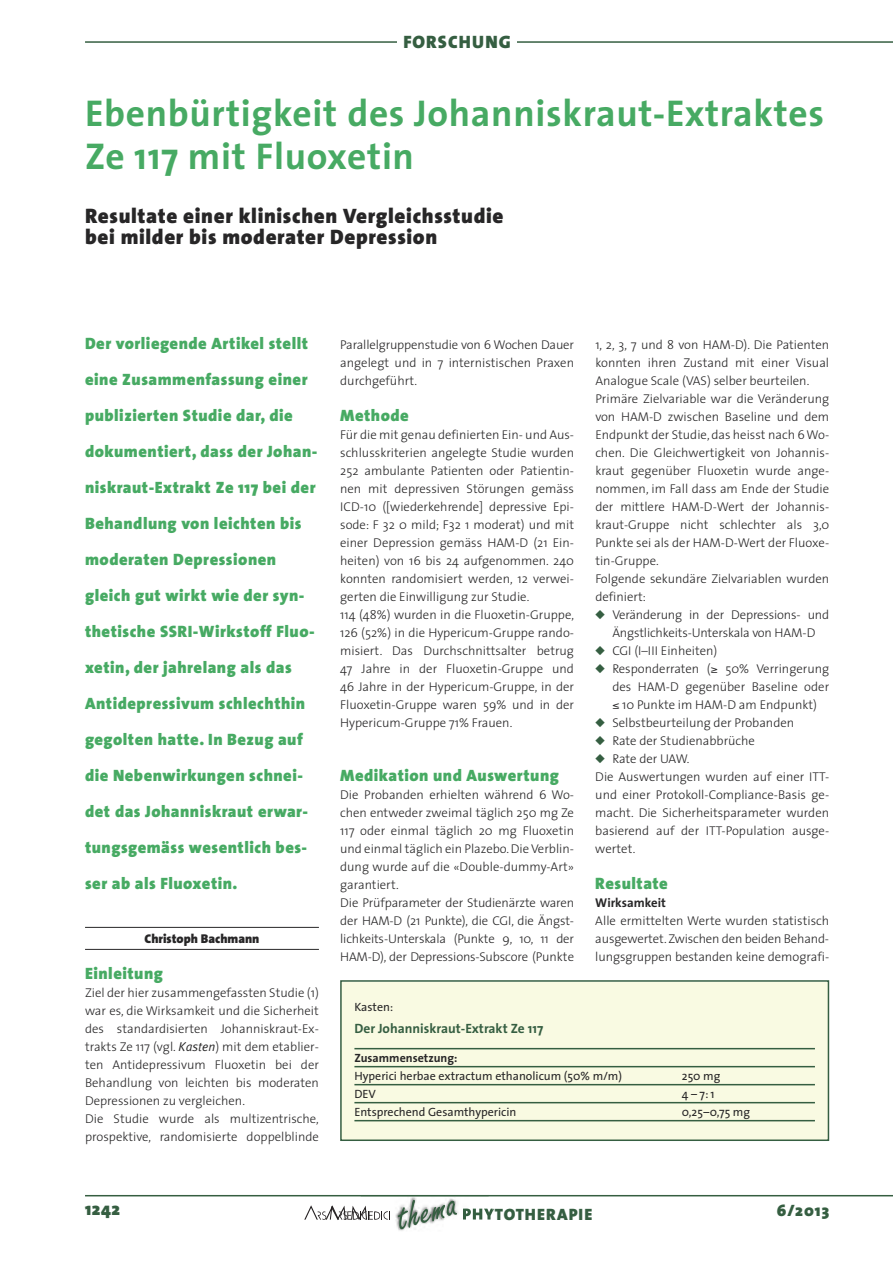
<style>
.page{position:relative;width:893px;height:1263px;background:#fff}
.page>*{position:absolute;margin:0;border:0;box-sizing:border-box;transform-origin:0 0}
.t1{font:40.5px "Freestyle Script";color:#355e41}
.t2{font:700 37.5px/43.5px "The Sans";letter-spacing:.02em;color:#47aa63}
.t3{font:900 21px/21px "The Sans";letter-spacing:.03em;color:#272627}
.t4{font:900 18px "The Sans";letter-spacing:.06em;color:#355e41}
.t5{font:900 16.5px/36px "The Sans";letter-spacing:.03em;color:#47aa63}
.t6{font:900 16.5px "The Sans";letter-spacing:.06em;color:#355e41}
.t7{font:700 13.5px "The Sans";color:#355e41}
.t8{font:300 12.75px/18px "The Sans";color:#272627}
.t9{font:900 12.75px "The Sans";color:#272627}
.t10{font:700 12.75px "The Sans";color:#272627}
.t11{font:12px "The Sans";color:#272627}
.t12{font:700 12px "The Sans";color:#272627}
.s1{font-family:"Meta";font-weight:400;font-style:italic}
.s2{color:#355e41}
</style>
<div class="page">
<hr style="left:85px;top:41px;width:808px;height:2px;background:#355e41">
<hr style="left:85px;top:1195px;width:808px;height:1px;background:#355e41">
<img style="left:361px;top:1196px;width:141px;height:35px">
<img style="left:463px;top:1208px;width:33px;height:12px">
<div style="left:398px;top:34px;width:119px;height:33px;background:#fff"></div>
<svg style="left:304px;top:1205px;width:86px;height:15px"></svg>
<hr style="left:85px;top:927px;width:234px;height:1px;background:#272627">
<hr style="left:85px;top:949px;width:234px;height:1px;background:#272627">
<div style="left:342px;top:982px;width:486px;height:157px;background:#f9fae2"></div>
<div style="left:340px;top:980px;width:489px;height:161px;border:2px solid #355e41"></div>
<hr style="left:354px;top:1048px;width:461px;height:1px;background:#355e41">
<hr style="left:354px;top:1066px;width:461px;height:1px;background:#355e41">
<hr style="left:354px;top:1084px;width:461px;height:1px;background:#355e41">
<hr style="left:354px;top:1102px;width:461px;height:1px;background:#355e41">
<hr style="left:354px;top:1120px;width:461px;height:1px;background:#355e41">
<h3 class="t4" style="left:403px;top:34px;width:109px">FORSCHUNG</h3>
<h2 class="t2" style="left:85px;top:95px;width:741px">Ebenbürtigkeit des Johanniskraut-Extraktes<br>Ze 117 mit Fluoxetin</h2>
<h3 class="t3" style="left:85px;top:208px;width:420px">Resultate einer klinischen Vergleichsstudie bei milder bis moderater Depression</h3>
<p class="t5" style="left:85px;top:326px;width:234px">Der vorliegende Artikel stellt eine Zusammenfassung einer publizierten Studie dar, die dokumentiert, dass der Johan&shy;niskraut-Extrakt Ze 117 bei der<br>Behandlung von leichten bis moderaten Depressionen gleich gut wirkt wie der syn&shy;thetische SSRI-Wirkstoff Fluo&shy;xetin, der jahrelang als das<br>Antidepressivum schlechthin gegolten hatte. In Bezug auf die Nebenwirkungen schnei&shy;det das Johanniskraut erwar&shy;tungsgemäss wesentlich bes&shy;ser ab als Fluoxetin.</p>
<p class="t9" style="left:144px;top:933px;width:116px">Christoph Bachmann</p>
<p class="t5" style="left:85px;top:956px;width:79px">Einleitung</p>
<p class="t8" style="left:85px;top:984px;width:235px">Ziel der hier zusammengefassten Studie (1) war es, die Wirksamkeit und die Sicherheit des standardisierten Johanniskraut-Ex&shy;trakts Ze 117 (vgl. <span class="s1">Kasten</span>) mit dem etablier&shy;ten Antidepressivum Fluoxetin bei der Behandlung von leichten bis moderaten Depressionen zu vergleichen.<br>Die Studie wurde als multizentrische, prospektive, randomisierte doppelblinde</p>
<p class="t8" style="left:340px;top:336px;width:235px;text-align:justify">Parallelgruppenstudie von 6 Wochen Dauer angelegt und in 7 internistischen Praxen durchgeführt.</p>
<p class="t5" style="left:340px;top:398px;width:70px">Methode</p>
<p class="t8" style="left:340px;top:426px;width:235px">Für die mit genau definierten Ein- und Aus&shy;schlusskriterien angelegte Studie wurden 252 ambulante Patienten oder Patientin&shy;nen mit depressiven Störungen gemäss ICD-10 ([wiederkehrende] depressive Epi&shy;sode: F 32 0 mild; F32 1 moderat) und mit einer Depression gemäss HAM-D (21 Ein&shy;heiten) von 16 bis 24 aufgenommen. 240 konnten randomisiert werden, 12 verwei&shy;gerten die Einwilligung zur Studie.<br>114 (48%) wurden in die Fluoxetin-Gruppe, 126 (52%) in die Hypericum-Gruppe rando&shy;misiert. Das Durchschnittsalter betrug 47 Jahre in der Fluoxetin-Gruppe und 46 Jahre in der Hypericum-Gruppe, in der Fluoxetin-Gruppe waren 59% und in der Hypericum-Gruppe 71% Frauen.</p>
<p class="t5" style="left:340px;top:758px;width:220px">Medikation und Auswertung</p>
<p class="t8" style="left:340px;top:786px;width:235px">Die Probanden erhielten während 6 Wo&shy;chen entweder zweimal täglich 250 mg Ze 117 oder einmal täglich 20 mg Fluoxetin und einmal täglich ein Plazebo.DieVerblin&shy;dung wurde auf die «Double-dummy-Art» garantiert.<br>Die Prüfparameter der Studienärzte waren der HAM-D (21 Punkte), die CGI, die Ängst&shy;lichkeits-Unterskala (Punkte 9, 10, 11 der HAM-D), der Depressions-Subscore (Punkte</p>
<p class="t8" style="left:595px;top:336px;width:235px">1, 2, 3, 7 und 8 von HAM-D). Die Patienten konnten ihren Zustand mit einer Visual Analogue Scale (VAS) selber beurteilen.<br>Primäre Zielvariable war die Veränderung von HAM-D zwischen Baseline und dem Endpunkt der Studie,das heisst nach 6Wo&shy;chen. Die Gleichwertigkeit von Johannis&shy;kraut gegenüber Fluoxetin wurde ange&shy;nommen, im Fall dass am Ende der Studie der mittlere HAM-D-Wert der Johannis&shy;kraut-Gruppe nicht schlechter als 3,0<br>Punkte sei als der HAM-D-Wert der Fluoxe&shy;tin-Gruppe.<br>Folgende sekundäre Zielvariablen wurden definiert:</p>
<p class="t8" style="left:595px;top:606px;width:235px;text-align:center"><span class="s2">◆</span> Veränderung in der Depressions- und<br>Ängstlichkeits-Unterskala von HAM-D</p>
<p class="t8" style="left:595px;top:642px;width:124px"><span class="s2">◆</span> CGI (I–III Einheiten)</p>
<p class="t8" style="left:612px;top:660px;width:218px;text-align:justify;text-indent:-17px"><span class="s2">◆</span> Responderraten (≥ 50% Verringerung des HAM-D gegenüber Baseline oder ≤ 10 Punkte im HAM-D am Endpunkt)</p>
<p class="t8" style="left:595px;top:714px;width:200px"><span class="s2">◆</span> Selbstbeurteilung der Probanden</p>
<p class="t8" style="left:595px;top:732px;width:161px"><span class="s2">◆</span> Rate der Studienabbrüche</p>
<p class="t8" style="left:595px;top:750px;width:235px"><span class="s2">◆</span> Rate der UAW.<br>Die Auswertungen wurden auf einer ITT&shy;und einer Protokoll-Compliance-Basis ge&shy;macht. Die Sicherheitsparameter wurden basierend auf der ITT-Population ausge&shy;wertet.</p>
<p class="t5" style="left:595px;top:866px;width:74px">Resultate</p>
<p class="t10" style="left:595px;top:897px;width:72px">Wirksamkeit</p>
<p class="t8" style="left:595px;top:912px;width:235px;text-align:justify">Alle ermittelten Werte wurden statistisch ausgewertet. Zwischen den beiden Behand - lungsgruppen bestanden keine demografi-</p>
<p class="t11" style="left:354px;top:1002px;width:40px">Kasten:</p>
<p class="t7" style="left:354px;top:1023px;width:190px">Der Johanniskraut-Extrakt Ze 117</p>
<p class="t12" style="left:354px;top:1053px;width:104px">Zusammensetzung:</p>
<p class="t11" style="left:354px;top:1071px;width:269px">Hyperici herbae extractum ethanolicum (50% m/m)</p>
<p class="t11" style="left:682px;top:1071px;width:40px">250 mg</p>
<p class="t11" style="left:354px;top:1089px;width:23px">DEV</p>
<p class="t11" style="left:682px;top:1089px;width:34px">4–7:1</p>
<p class="t11" style="left:354px;top:1107px;width:164px">Entsprechend Gesamthypericin</p>
<p class="t11" style="left:682px;top:1107px;width:70px">0,25–0,75 mg</p>
<h1 class="t1" style="left:389px;top:1195px;width:63px;rotate:-16deg">thema</h1>
<p class="t6" style="left:777px;top:1204px;width:54px">6/2013</p>
<h3 class="t4" style="left:85px;top:1201px;width:37px">1242</h3>
<p class="t6" style="left:462px;top:1207px;width:132px">PHYTOTHERAPIE</p>
</div>
